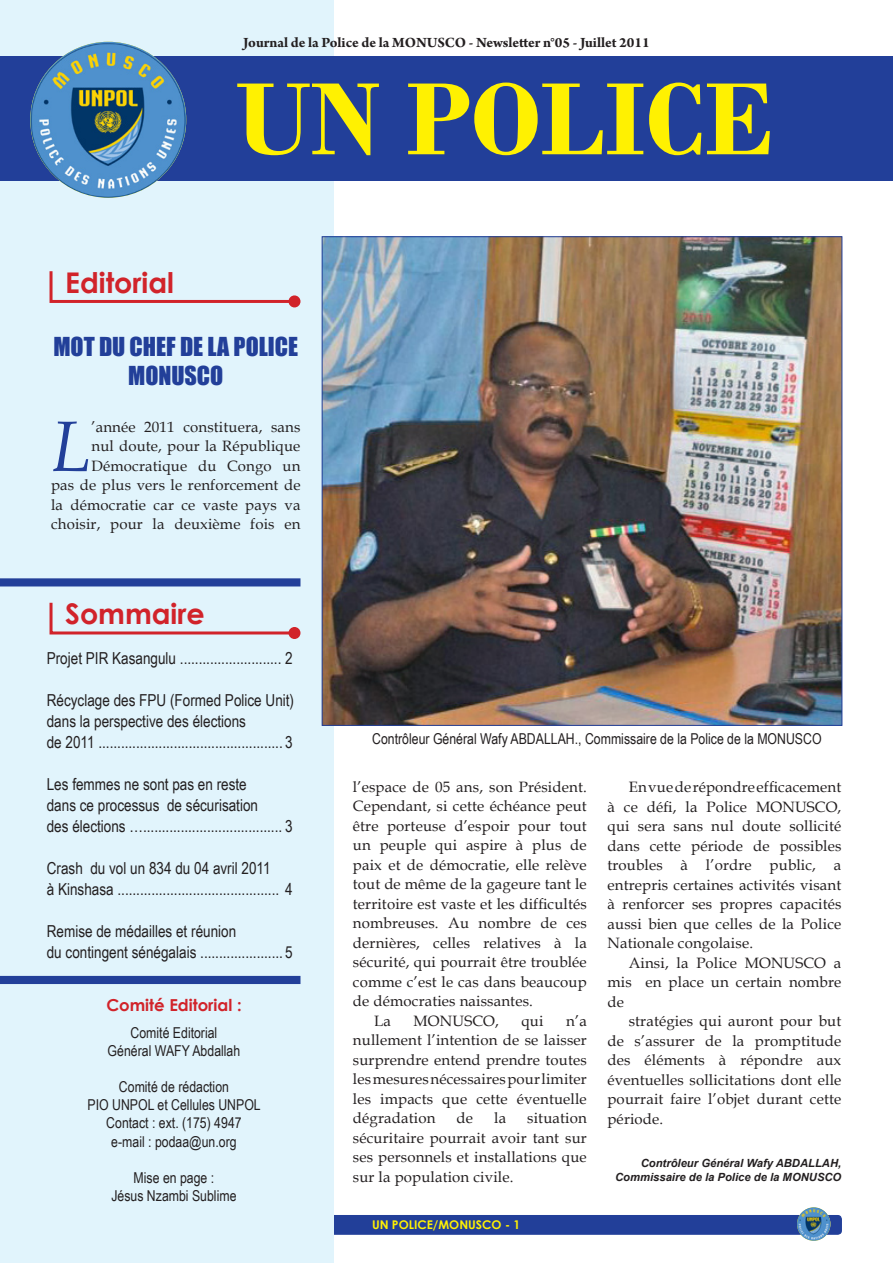
<style>
.page{position:relative;width:893px;height:1263px;background:#fff}
.page>*{position:absolute;margin:0;border:0;box-sizing:border-box;transform-origin:0 0}
.t1{font:700 108px "Bodoni";color:#fff101}
.t2{font:italic 71.4px "Book Antiqua";color:#223f99}
.t3{font:700 28.5px "Century Gothic";color:#d1232a}
.t4{font:24px/28.8px "Impact";color:#223f99;text-align:center}
.t5{font:16.5px/21px "Arial Narrow";color:#231f20}
.t6{font:700 16.5px "Century Gothic";color:#d1232a}
.t7{font:15px/19.5px "Book Antiqua";letter-spacing:.01em;color:#231f20;text-align:justify}
.t8{font:15px "Arial Narrow";color:#231f20}
.t9{font:700 15px "Arno Pro";color:#231f20}
.t10{font:700 12px "Century Gothic";color:#fff101}
.t11{font:italic 700 11.25px/13.5px "Arial";color:#231f20;text-align:right}
</style>
<div class="page">
<div style="left:51px;top:1215px;width:791px;height:20px;background:#223f99;border-radius:4px"></div>
<img style="left:797px;top:1207px;width:33px;height:34px;border-radius:17px">
<div style="left:0;top:1px;width:334px;height:1262px;background:#e1f4fc"></div>
<div style="left:0;top:57px;width:893px;height:124px;background:#223f99"></div>
<img style="left:30px;top:42px;width:156px;height:156px;border-radius:78px">
<svg style="left:49px;top:271px;width:248px;height:33px"></svg>
<div style="left:288px;top:295px;width:12px;height:12px;background:#d1232a;border-radius:50%"></div>
<img style="left:324px;top:238px;width:516px;height:486px">
<svg style="left:0;top:578px;width:300px;height:8px"></svg>
<svg style="left:49px;top:602px;width:248px;height:33px"></svg>
<div style="left:288px;top:627px;width:12px;height:12px;background:#d1232a;border-radius:50%"></div>
<div style="left:0;top:976px;width:300px;height:8px;background:#223f99"></div>
<p class="t9" style="left:243px;top:34px;width:408px">Journal de la Police de la MONUSCO - Newsletter n°05 - Juillet 2011</p>
<p class="t3" style="left:65px;top:261px;width:110px">Editorial</p>
<p class="t1" style="left:235px;top:55px;width:540px">UN POLICE</p>
<p class="t4" style="left:53px;top:332px;width:246px">MOT DU CHEF DE LA POLICE<br>MONUSCO</p>
<p class="t7" style="left:51px;top:417px;width:251px;text-align:right">’année 2011 constituera, sans<br>nul doute, pour la République<br>Démocratique du Congo un<br>pas de plus vers le renforcement de la démocratie car ce vaste pays va choisir, pour la deuxième fois en</p>
<p class="t2" style="left:51px;top:397px;width:41px">L</p>
<p class="t3" style="left:65px;top:592px;width:141px">Sommaire</p>
<p class="t5" style="left:47px;top:647px;width:247px">Projet PIR Kasangulu ........................... 2</p>
<p class="t5" style="left:47px;top:689px;width:249px">Récyclage des FPU (Formed Police Unit) dans la perspective des élections</p>
<p class="t5" style="left:47px;top:731px;width:247px">de 2011 ................................................. 3</p>
<p class="t5" style="left:47px;top:773px;width:202px">Les femmes ne sont pas en reste</p>
<p class="t5" style="left:47px;top:794px;width:213px">dans ce processus de sécurisation</p>
<p class="t5" style="left:47px;top:815px;width:247px">des élections …..................................... 3</p>
<p class="t5" style="left:47px;top:857px;width:225px">Crash du vol un 834 du 04 avril 2011</p>
<p class="t5" style="left:47px;top:878px;width:247px">à Kinshasa ........................................... 4</p>
<p class="t5" style="left:47px;top:920px;width:191px">Remise de médailles et réunion</p>
<p class="t5" style="left:47px;top:941px;width:247px">du contingent sénégalais ...................... 5</p>
<p class="t6" style="left:106px;top:993px;width:137px">Comité Editorial :</p>
<p class="t8" style="left:131px;top:1022px;width:88px">Comité Editorial</p>
<p class="t8" style="left:108px;top:1040px;width:134px">Général WAFY Abdallah</p>
<p class="t8" style="left:119px;top:1076px;width:112px">Comité de rédaction</p>
<p class="t8" style="left:88px;top:1094px;width:175px">PIO UNPOL et Cellules UNPOL</p>
<p class="t8" style="left:106px;top:1112px;width:137px">Contact : ext. (175) 4947</p>
<p class="t8" style="left:111px;top:1130px;width:127px">e-mail : podaa@un.org</p>
<p class="t8" style="left:134px;top:1166px;width:82px">Mise en page :</p>
<p class="t8" style="left:111px;top:1184px;width:127px">Jésus Nzambi Sublime</p>
<p class="t8" style="left:372px;top:728px;width:451px">Contrôleur Général Wafy ABDALLAH., Commissaire de la Police de la MONUSCO</p>
<p class="t7" style="left:353px;top:777px;width:235px">l’espace de 05 ans, son Président.<br>Cependant, si cette échéance peut être porteuse d’espoir pour tout un peuple qui aspire à plus de paix et de démocratie, elle relève tout de même de la gageure tant le territoire est vaste et les difficultés nombreuses. Au nombre de ces dernières, celles relatives à la sécurité, qui pourrait être troublée comme c’est le cas dans beaucoup de démocraties naissantes.</p>
<p class="t7" style="left:374px;top:1011px;width:18px">La</p>
<p class="t7" style="left:414px;top:1011px;width:87px">MONUSCO,</p>
<p class="t7" style="left:521px;top:1011px;width:24px">qui</p>
<p class="t7" style="left:353px;top:1011px;width:235px;text-indent:213px">n’a nullement l’intention de se laisser surprendre entend prendre toutes les mesures nécessaires pour limiter les impacts que cette éventuelle dégradation</p>
<p class="t7" style="left:456px;top:1108px;width:18px">de</p>
<p class="t7" style="left:494px;top:1108px;width:14px">la</p>
<p class="t7" style="left:353px;top:1108px;width:235px;text-indent:174px">situation sécuritaire pourrait avoir tant sur ses personnels et installations que sur la population civile.</p>
<p class="t10" style="left:372px;top:1216px;width:150px">UN POLICE/MONUSCO - 1</p>
<p class="t7" style="left:607px;top:777px;width:235px;text-indent:21px">En vue de répondre efficacement à ce défi, la Police MONUSCO, qui sera sans nul doute sollicité dans cette période de possibles troubles à l’ordre public, a entrepris certaines activités visant à renforcer ses propres capacités aussi bien que celles de la Police Nationale congolaise.</p>
<p class="t7" style="left:607px;top:953px;width:235px;text-indent:21px">Ainsi, la Police MONUSCO a mis en place un certain nombre de</p>
<p class="t7" style="left:607px;top:1011px;width:235px;text-indent:21px">stratégies qui auront pour but de s’assurer de la promptitude des éléments à répondre aux éventuelles sollicitations dont elle pourrait faire l’objet durant cette période.</p>
<p class="t11" style="left:615px;top:1157px;width:228px">Contrôleur Général Wafy ABDALLAH,<br>Commissaire de la Police de la MONUSCO</p>
</div>
